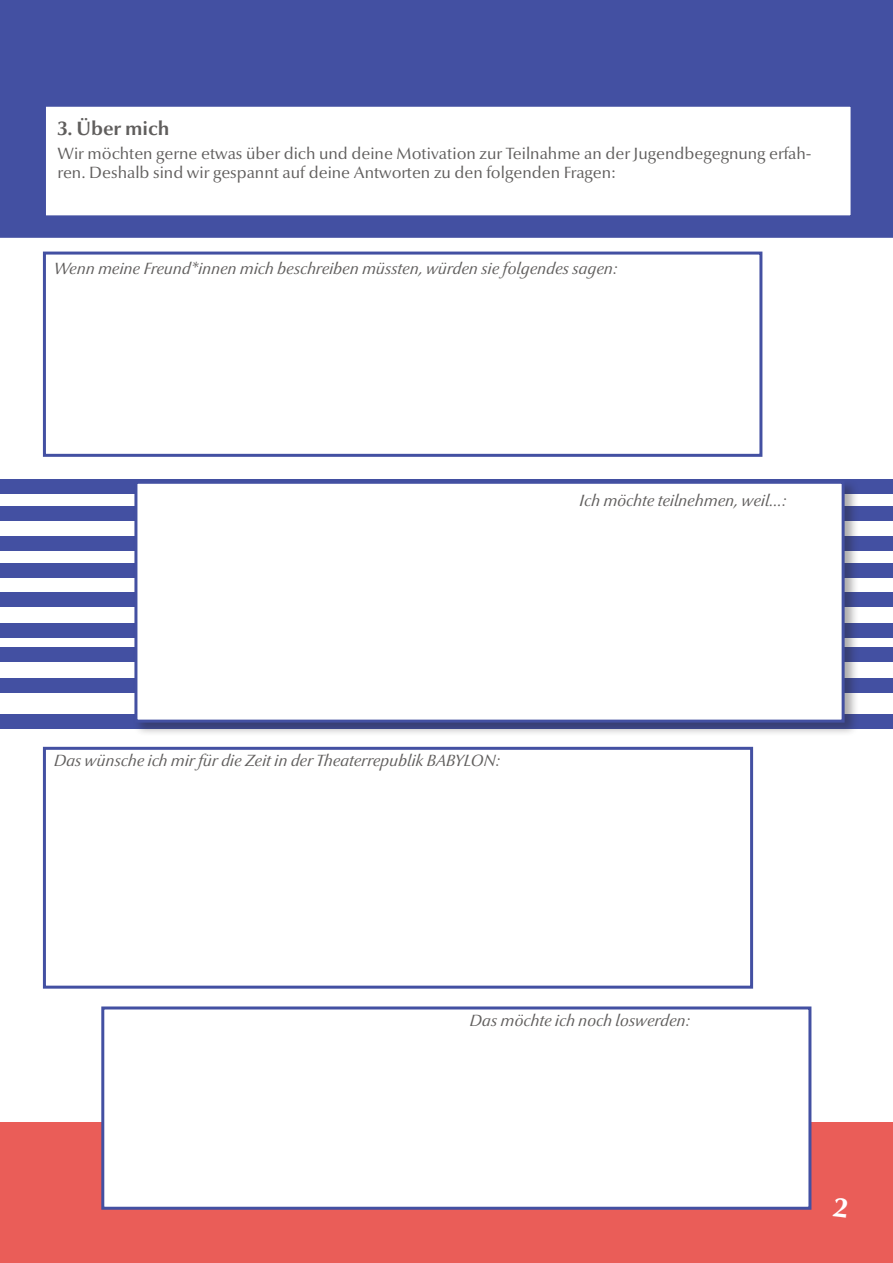
<style>
.page{position:relative;width:893px;height:1263px;background:#fff}
.page>*{position:absolute;margin:0;border:0;box-sizing:border-box;transform-origin:0 0}
.t1{font:700 19.5px "Optima Nova LT Pro";color:#605e5d}
.t2{font:italic 16.5px "Optima Nova LT Pro";color:#605e5d}
.t3{font:16.5px/19.8px "Optima Nova LT Pro";color:#605e5d}
</style>
<div class="page">
<div style="left:0;top:1123px;width:893px;height:140px;background:#ea5d58"></div>
<div style="left:0;top:714px;width:893px;height:14px;background:#4350a2"></div>
<div style="left:0;top:647px;width:893px;height:15px;background:#4350a2"></div>
<div style="left:0;top:678px;width:893px;height:15px;background:#4350a2"></div>
<div style="left:0;top:563px;width:893px;height:15px;background:#4350a2"></div>
<div style="left:0;top:592px;width:893px;height:15px;background:#4350a2"></div>
<div style="left:0;top:623px;width:893px;height:14px;background:#4350a2"></div>
<div style="left:0;top:536px;width:893px;height:14px;background:#4350a2"></div>
<div style="left:0;top:506px;width:893px;height:14px;background:#4350a2"></div>
<div style="left:0;top:479px;width:893px;height:15px;background:#4350a2"></div>
<div style="left:0;top:0;width:893px;height:238px;background:#4350a2"></div>
<div style="left:43px;top:104px;width:810px;height:114px;background:#fff;border:3px solid #4350a2"></div>
<div style="left:133px;top:479px;width:726px;height:258px;background:#231f20;opacity:.37"></div>
<div style="left:134px;top:481px;width:711px;height:242px;background:#fff;border:3px solid #4350a2"></div>
<div style="left:43px;top:747px;width:710px;height:242px;background:#fff;border:3px solid #4350a2"></div>
<div style="left:101px;top:1006px;width:710px;height:204px;background:#fff;border:3px solid #4350a2"></div>
<div style="left:43px;top:252px;width:719px;height:205px;background:#fff;border:3px solid #4350a2"></div>
<p class="t1" style="left:58px;top:116px;width:113px">3. Über mich</p>
<p class="t3" style="left:58px;top:143px;width:755px">Wir möchten gerne etwas über dich und deine Motivation zur Teilnahme an der Jugendbegegnung erfah&shy;ren. Deshalb sind wir gespannt auf deine Antworten zu den folgenden Fragen:</p>
<p class="t2" style="left:54px;top:258px;width:565px">Wenn meine Freund*innen mich beschreiben müssten, würden sie folgendes sagen:</p>
<p class="t2" style="left:580px;top:490px;width:209px">Ich möchte teilnehmen, weil…:</p>
<p class="t2" style="left:54px;top:750px;width:448px">Das wünsche ich mir für die Zeit in der Theaterrepublik BABYLON:</p>
<p class="t2" style="left:470px;top:1010px;width:222px">Das möchte ich noch loswerden:</p>
</div>
